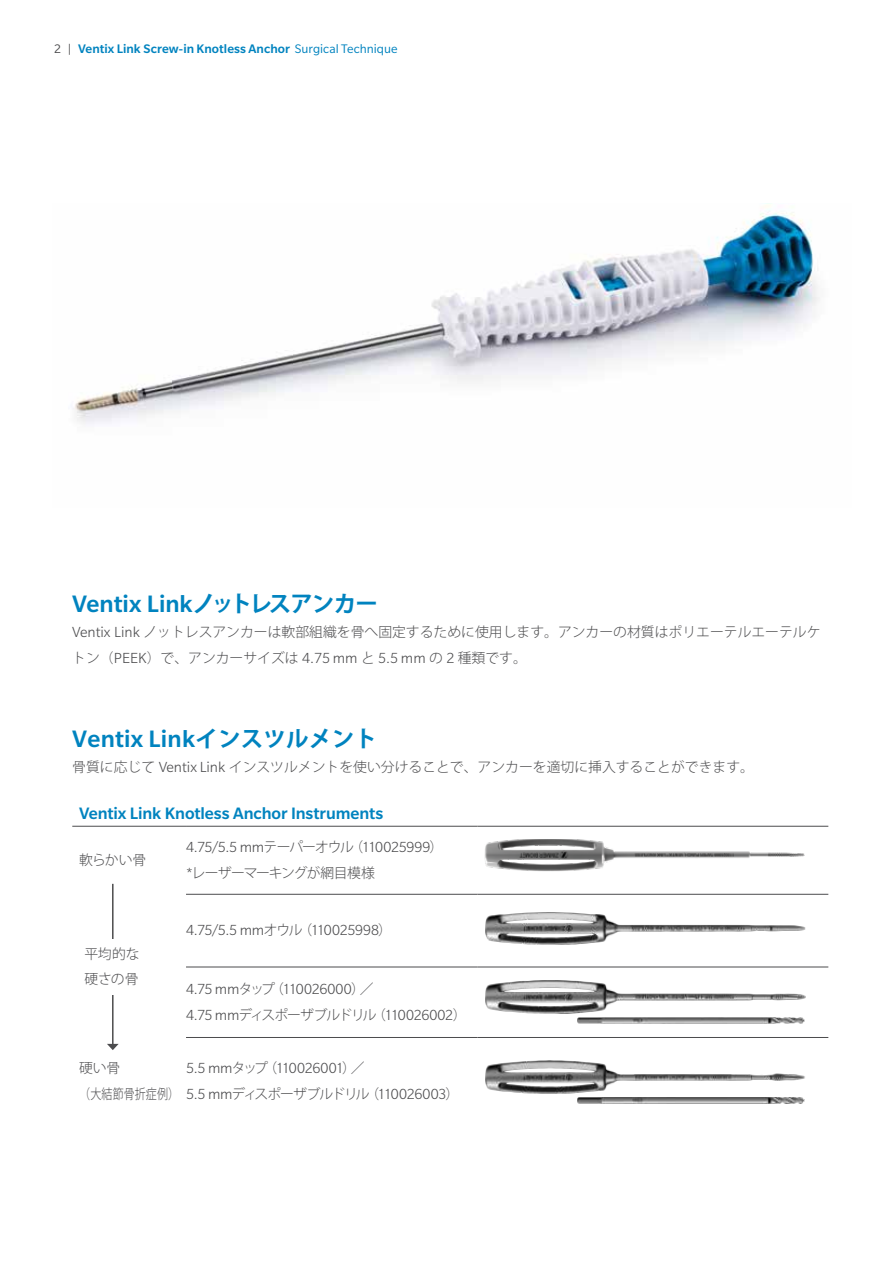
<style>
.page{position:relative;width:893px;height:1263px;background:#fff}
.page>*{position:absolute;margin:0;border:0;box-sizing:border-box;transform-origin:0 0}
.t1{font:500 25.8px "Slate Pro";letter-spacing:.01em;color:#0083bf}
.t2{font:500 18px "Slate Pro";letter-spacing:-.005em;color:#0083bf}
.t3{font:300 15.9px/25.5px "Slate Pro";letter-spacing:-.02em;color:#4c4c4e}
.t4{font:300 13.8px/25.5px "Koz Go Pro";color:#4c4c4e}
.t5{font:300 13.8px "Koz Go Pro";letter-spacing:-.06em;color:#4c4c4e}
.t6{font:500 13.5px "Slate Pro";letter-spacing:.005em;color:#0083bf}
.s1{font-weight:400;color:#4c4c4e}
.s2{font-weight:400}
.s3{font-family:"Koz Go Pro";font-weight:700;font-size:22.5px}
.s4{font-family:"Slate Pro";font-size:15.9px}
.s5{font-family:"Koz Go Pro";font-size:13.8px}
</style>
<div class="page">
<hr style="left:186px;top:967px;width:291px;height:1px;background:#4c4c4e">
<hr style="left:477px;top:967px;width:351px;height:1px;background:#4c4c4e">
<hr style="left:186px;top:1037px;width:291px;height:1px;background:#4c4c4e">
<hr style="left:477px;top:1037px;width:351px;height:1px;background:#4c4c4e">
<hr style="left:72px;top:826px;width:114px;height:1px;background:#4c4c4e">
<hr style="left:186px;top:826px;width:291px;height:1px;background:#4c4c4e">
<hr style="left:477px;top:826px;width:351px;height:1px;background:#4c4c4e">
<hr style="left:186px;top:894px;width:291px;height:1px;background:#4c4c4e">
<hr style="left:477px;top:894px;width:351px;height:1px;background:#4c4c4e">
<img style="left:484px;top:840px;width:320px;height:32px">
<hr style="left:112px;top:884px;width:2px;height:160px;background:#4c4c4e">
<svg style="left:107px;top:1044px;width:12px;height:6px"></svg>
<img style="left:73px;top:205px;width:747px;height:219px">
<div style="left:84px;top:939px;width:57px;height:56px;background:#fff"></div>
<img style="left:485px;top:1060px;width:320px;height:33px">
<img style="left:578px;top:1097px;width:227px;height:6px">
<img style="left:485px;top:913px;width:320px;height:32px">
<img style="left:485px;top:980px;width:320px;height:33px">
<img style="left:578px;top:1017px;width:227px;height:6px">
<p class="t6" style="left:54px;top:42px;width:345px"><span class="s1">2 |</span> Ventix Link Screw-in Knotless Anchor <span class="s2">Surgical Technique</span></p>
<h1 class="t1" style="left:72px;top:590px;width:307px">Ventix Link<span class="s3">ノットレスアンカー</span></h1>
<p class="t4" style="left:72px;top:619px;width:750px"><span class="s4">Ventix Link</span> ノットレスアンカーは軟部組織を骨へ固定するために使用します。アンカーの材質はポリエーテルエーテルケトン（<span class="s4">PEEK</span>）で、アンカーサイズは <span class="s4">4.75 mm</span> と <span class="s4">5.5 mm</span> の <span class="s4">2</span> 種類です。</p>
<h1 class="t1" style="left:72px;top:725px;width:306px">Ventix Link<span class="s3">インスツルメント</span></h1>
<p class="t4" style="left:72px;top:754px;width:683px">骨質に応じて <span class="s4">Ventix Link</span> インスツルメントを使い分けることで、アンカーを適切に挿入することができます。</p>
<h2 class="t2" style="left:79px;top:804px;width:306px">Ventix Link Knotless Anchor Instruments</h2>
<p class="t4" style="left:79px;top:847px;width:69px">軟らかい骨</p>
<p class="t3" style="left:186px;top:834px;width:259px">4.75/5.5 mm<span class="s5">テーパーオウル（</span>110025999<span class="s5">）</span></p>
<p class="t5" style="left:186px;top:863px;width:190px"><span class="s4">*</span>レーザーマーキングが網目模様</p>
<p class="t4" style="left:84px;top:941px;width:57px">平均的な硬さの骨</p>
<p class="t3" style="left:186px;top:917px;width:208px">4.75/5.5 mm<span class="s5">オウル（</span>110025998<span class="s5">）</span></p>
<p class="t3" style="left:186px;top:976px;width:282px">4.75 mm<span class="s5">タップ（</span>110026000<span class="s5">）／<br></span>4.75 mm<span class="s5">ディスポーザブルドリル（</span>110026002<span class="s5">）</span></p>
<p class="t4" style="left:79px;top:1055px;width:102px">硬い骨<br>（大結節骨折症例）</p>
<p class="t3" style="left:186px;top:1055px;width:275px">5.5 mm<span class="s5">タップ（</span>110026001<span class="s5">）／<br></span>5.5 mm<span class="s5">ディスポーザブルドリル（</span>110026003<span class="s5">）</span></p>
</div>
